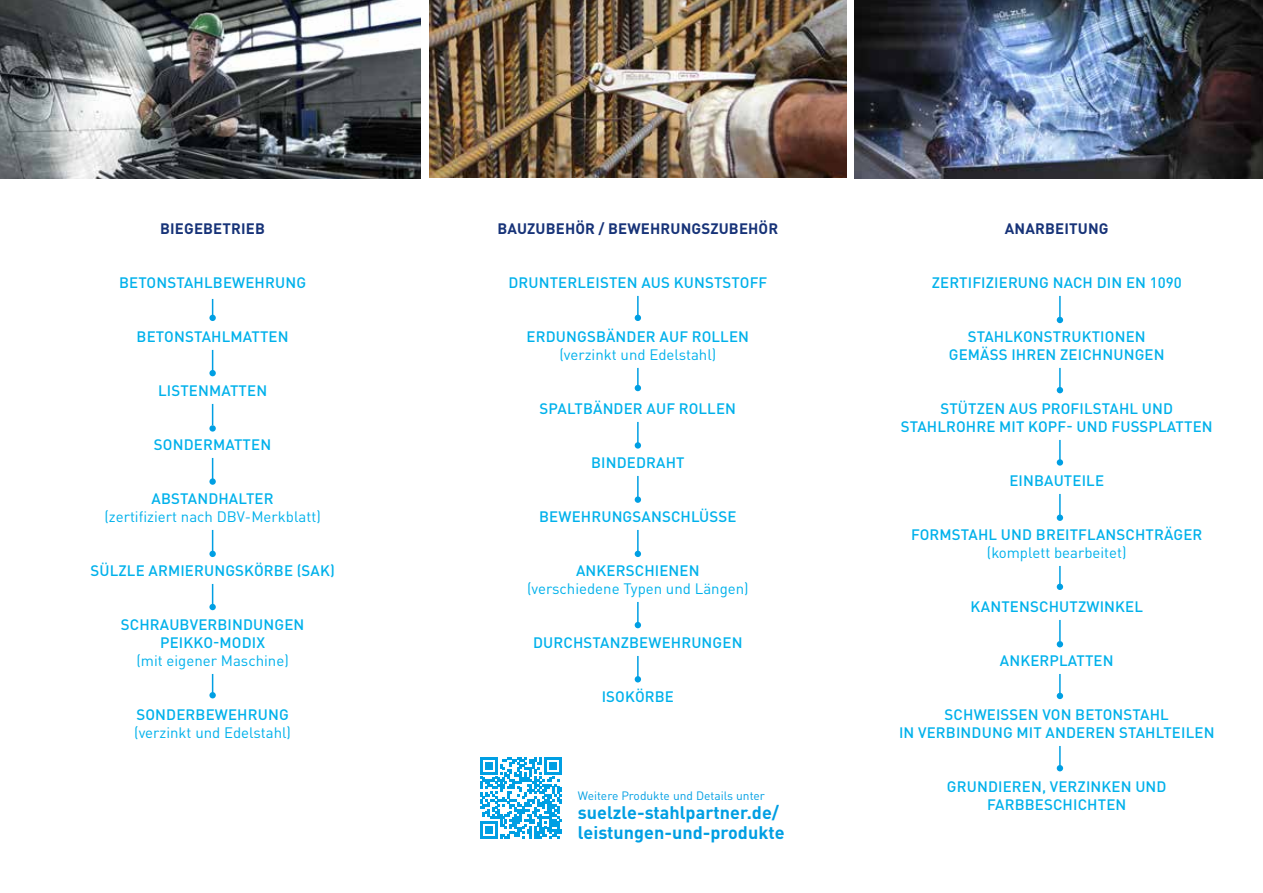
<style>
.page{position:relative;width:1263px;height:893px;background:#fff}
.page>*{position:absolute;margin:0;border:0;box-sizing:border-box;transform-origin:0 0}
.t1{font:700 18px/19.5px "DINOT";color:#009fe3}
.t2{font:500 15px/18px "DINOT";letter-spacing:.01em;color:#00b1eb;text-align:center}
.t3{font:15px "DINOT";color:#00b1eb}
.t4{font:700 15px "DINOT";letter-spacing:.01em;color:#173378}
.t5{font:12px "DINOT";color:#009fe3}
</style>
<div class="page">
<img style="left:855px;top:0;width:408px;height:179px">
<hr style="left:212px;top:299px;width:1px;height:438px;background:#009fe3">
<div style="left:158px;top:371px;width:109px;height:33px;background:#fff"></div>
<div style="left:154px;top:425px;width:117px;height:33px;background:#fff"></div>
<div style="left:152px;top:479px;width:122px;height:33px;background:#fff"></div>
<div style="left:104px;top:497px;width:217px;height:33px;background:#fff"></div>
<div style="left:90px;top:551px;width:245px;height:33px;background:#fff"></div>
<div style="left:121px;top:605px;width:187px;height:33px;background:#fff"></div>
<div style="left:160px;top:623px;width:105px;height:33px;background:#fff"></div>
<div style="left:136px;top:641px;width:153px;height:33px;background:#fff"></div>
<div style="left:136px;top:695px;width:153px;height:33px;background:#fff"></div>
<div style="left:134px;top:713px;width:157px;height:33px;background:#fff"></div>
<div style="left:209px;top:315px;width:7px;height:6px;background:#009fe3;border-radius:50%"></div>
<div style="left:209px;top:370px;width:7px;height:6px;background:#009fe3;border-radius:50%"></div>
<svg style="left:209px;top:425px;width:7px;height:7px"></svg>
<div style="left:209px;top:551px;width:7px;height:6px;background:#009fe3;border-radius:50%"></div>
<svg style="left:209px;top:478px;width:7px;height:7px"></svg>
<hr style="left:637px;top:285px;width:2px;height:395px;background:#009fe3">
<div style="left:508px;top:263px;width:259px;height:33px;background:#fff"></div>
<div style="left:527px;top:317px;width:222px;height:33px;background:#fff"></div>
<div style="left:559px;top:335px;width:157px;height:33px;background:#fff"></div>
<div style="left:540px;top:389px;width:196px;height:33px;background:#fff"></div>
<div style="left:591px;top:443px;width:94px;height:33px;background:#fff"></div>
<div style="left:539px;top:497px;width:198px;height:33px;background:#fff"></div>
<div style="left:576px;top:551px;width:124px;height:33px;background:#fff"></div>
<div style="left:527px;top:569px;width:222px;height:33px;background:#fff"></div>
<div style="left:533px;top:623px;width:210px;height:33px;background:#fff"></div>
<svg style="left:635px;top:315px;width:6px;height:6px"></svg>
<svg style="left:635px;top:385px;width:6px;height:6px"></svg>
<div style="left:635px;top:442px;width:6px;height:7px;background:#009fe3;border-radius:50%"></div>
<svg style="left:635px;top:551px;width:6px;height:6px"></svg>
<svg style="left:635px;top:622px;width:6px;height:6px"></svg>
<div style="left:635px;top:496px;width:6px;height:7px;background:#009fe3;border-radius:50%"></div>
<img style="left:429px;top:0;width:417px;height:178px">
<img style="left:0;top:0;width:421px;height:179px">
<svg style="left:635px;top:676px;width:6px;height:6px"></svg>
<hr style="left:1059px;top:285px;width:2px;height:483px;background:#009fe3">
<div style="left:932px;top:263px;width:250px;height:33px;background:#fff"></div>
<div style="left:968px;top:317px;width:181px;height:33px;background:#fff"></div>
<div style="left:949px;top:335px;width:216px;height:33px;background:#fff"></div>
<div style="left:940px;top:389px;width:237px;height:33px;background:#fff"></div>
<div style="left:901px;top:407px;width:312px;height:33px;background:#fff"></div>
<div style="left:1009px;top:461px;width:95px;height:33px;background:#fff"></div>
<div style="left:911px;top:515px;width:295px;height:33px;background:#fff"></div>
<div style="left:987px;top:533px;width:139px;height:33px;background:#fff"></div>
<div style="left:970px;top:587px;width:173px;height:33px;background:#fff"></div>
<div style="left:1000px;top:641px;width:114px;height:33px;background:#fff"></div>
<div style="left:944px;top:695px;width:228px;height:33px;background:#fff"></div>
<div style="left:899px;top:713px;width:315px;height:33px;background:#fff"></div>
<svg style="left:1057px;top:317px;width:6px;height:6px"></svg>
<svg style="left:1057px;top:387px;width:6px;height:6px"></svg>
<div style="left:1057px;top:459px;width:6px;height:7px;background:#009fe3;border-radius:50%"></div>
<svg style="left:1057px;top:584px;width:6px;height:6px"></svg>
<svg style="left:1057px;top:641px;width:6px;height:6px"></svg>
<div style="left:1057px;top:514px;width:6px;height:7px;background:#009fe3;border-radius:50%"></div>
<svg style="left:1057px;top:693px;width:6px;height:6px"></svg>
<svg style="left:1057px;top:765px;width:6px;height:6px"></svg>
<svg style="left:480px;top:757px;width:82px;height:82px"></svg>
<div style="left:209px;top:604px;width:7px;height:6px;background:#009fe3;border-radius:50%"></div>
<div style="left:209px;top:692px;width:7px;height:6px;background:#009fe3;border-radius:50%"></div>
<p class="t4" style="left:160px;top:219px;width:106px">BIEGEBETRIEB</p>
<p class="t2" style="left:119px;top:273px;width:188px">BETONSTAHLBEWEHRUNG</p>
<p class="t2" style="left:137px;top:327px;width:153px">BETONSTAHLMATTEN</p>
<p class="t2" style="left:158px;top:381px;width:111px">LISTENMATTEN</p>
<p class="t2" style="left:154px;top:435px;width:119px">SONDERMATTEN</p>
<p class="t2" style="left:152px;top:489px;width:124px">ABSTANDHALTER</p>
<p class="t3" style="left:104px;top:507px;width:218px">(zertifiziert nach DBV-Merkblatt)</p>
<p class="t2" style="left:90px;top:561px;width:246px">SÜLZLE ARMIERUNGSKÖRBE (SAK)</p>
<p class="t2" style="left:121px;top:615px;width:185px">SCHRAUBVERBINDUNGEN<br>PEIKKO-MODIX</p>
<p class="t3" style="left:136px;top:651px;width:154px">(mit eigener Maschine)</p>
<p class="t2" style="left:136px;top:705px;width:154px">SONDERBEWEHRUNG</p>
<p class="t3" style="left:134px;top:723px;width:158px">(verzinkt und Edelstahl)</p>
<p class="t4" style="left:497px;top:219px;width:282px">BAUZUBEHÖR / BEWEHRUNGSZUBEHÖR</p>
<p class="t2" style="left:508px;top:273px;width:260px">DRUNTERLEISTEN AUS KUNSTSTOFF</p>
<p class="t2" style="left:527px;top:327px;width:224px">ERDUNGSBÄNDER AUF ROLLEN</p>
<p class="t3" style="left:559px;top:345px;width:158px">(verzinkt und Edelstahl)</p>
<p class="t2" style="left:540px;top:399px;width:198px">SPALTBÄNDER AUF ROLLEN</p>
<p class="t2" style="left:591px;top:453px;width:95px">BINDEDRAHT</p>
<p class="t2" style="left:539px;top:507px;width:199px">BEWEHRUNGSANSCHLÜSSE</p>
<p class="t2" style="left:576px;top:561px;width:125px">ANKERSCHIENEN</p>
<p class="t3" style="left:527px;top:579px;width:223px">(verschiedene Typen und Längen)</p>
<p class="t2" style="left:533px;top:633px;width:211px">DURCHSTANZBEWEHRUNGEN</p>
<p class="t2" style="left:602px;top:687px;width:74px">ISOKÖRBE</p>
<p class="t5" style="left:578px;top:788px;width:189px">Weitere Produkte und Details unter</p>
<p class="t1" style="left:578px;top:803px;width:208px">suelzle-stahlpartner.de/ leistungen-und-produkte</p>
<p class="t4" style="left:1005px;top:219px;width:105px">ANARBEITUNG</p>
<p class="t2" style="left:932px;top:273px;width:251px">ZERTIFIZIERUNG NACH DIN EN 1090</p>
<p class="t2" style="left:949px;top:327px;width:217px">STAHLKONSTRUKTIONEN<br>GEMÄSS IHREN ZEICHNUNGEN</p>
<p class="t2" style="left:901px;top:399px;width:313px">STÜTZEN AUS PROFILSTAHL UND<br>STAHLROHRE MIT KOPF- UND FUSSPLATTEN</p>
<p class="t2" style="left:1009px;top:471px;width:96px">EINBAUTEILE</p>
<p class="t2" style="left:911px;top:525px;width:293px">FORMSTAHL UND BREITFLANSCHTRÄGER</p>
<p class="t3" style="left:987px;top:543px;width:141px">(komplett bearbeitet)</p>
<p class="t2" style="left:970px;top:597px;width:174px">KANTENSCHUTZWINKEL</p>
<p class="t2" style="left:1000px;top:651px;width:115px">ANKERPLATTEN</p>
<p class="t2" style="left:899px;top:705px;width:317px">SCHWEISSEN VON BETONSTAHL<br>IN VERBINDUNG MIT ANDEREN STAHLTEILEN</p>
<p class="t2" style="left:947px;top:777px;width:221px">GRUNDIEREN, VERZINKEN UND<br>FARBBESCHICHTEN</p>
</div>
